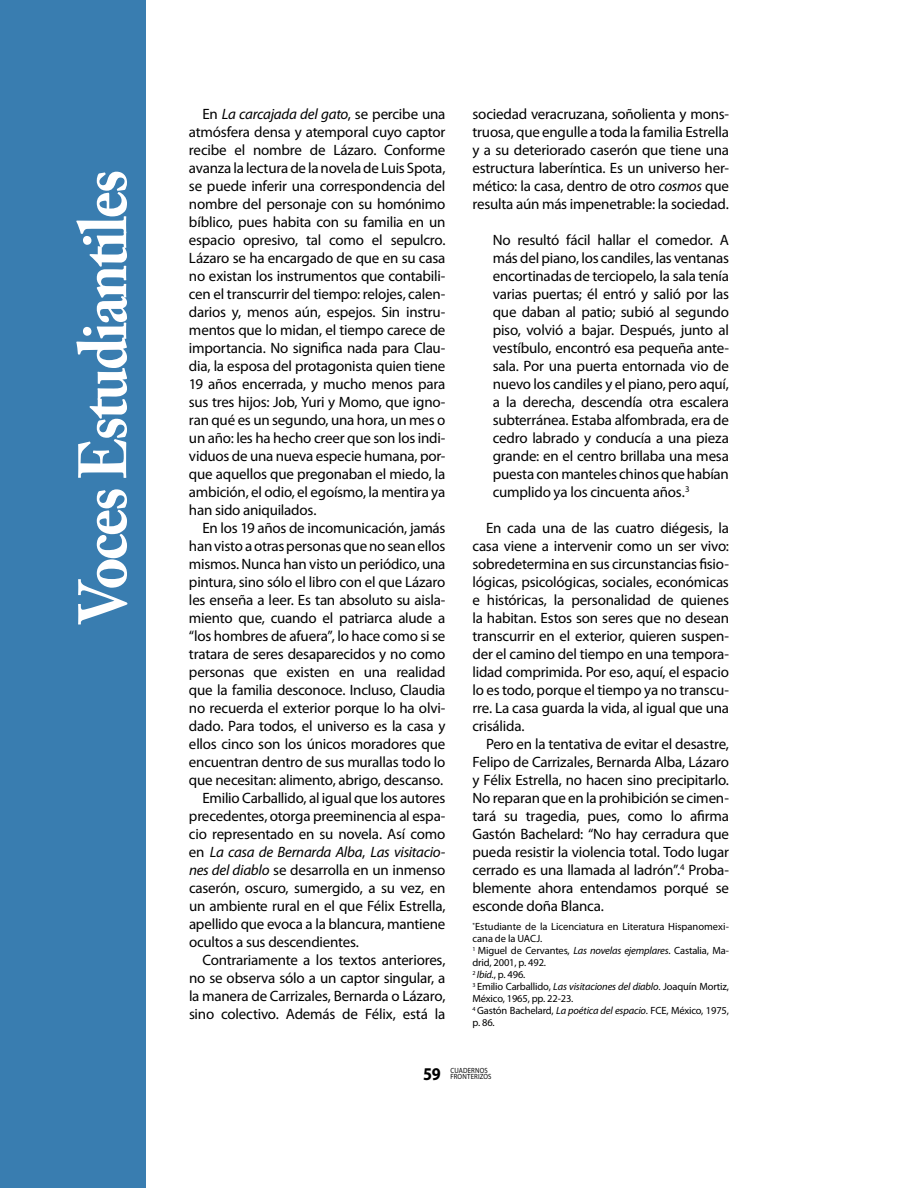
<style>
.page{position:relative;width:918px;height:1188px;background:#fff}
.page>*{position:absolute;margin:0;border:0;box-sizing:border-box;transform-origin:0 0}
.t1{font:700 67.5px "Adobe Caslon Pro";letter-spacing:-.04em;color:#fff;scale:.9 1}
.t2{font:700 18px "Myriad Pro";color:#000;scale:.9 1}
.t3{font:15px/18px "Myriad Pro";letter-spacing:-.015em;color:#000;text-align:justify}
.t4{font:italic 15px "Myriad Pro";letter-spacing:-.02em;color:#000}
.t5{font:10.5px/12px "Myriad Pro";letter-spacing:-.015em;color:#000}
.t6{font:7.5px/6px "Myriad Pro";letter-spacing:.02em;color:#000;scale:.9 1}
.s1{font-style:italic}
.s2{font-style:normal}
</style>
<div class="page">
<div style="left:0;top:0;width:146px;height:1188px;background:#397db0"></div>
<h1 class="t1" style="left:63px;top:624px;width:506px;rotate:-90deg">Voces Estudiantiles</h1>
<p class="t3" style="left:189px;top:105px;width:258px;text-indent:14px">En <span class="s1">La carcajada del gato</span>, se percibe una atmósfera densa y atemporal cuyo captor recibe el nombre de Lázaro. Conforme avanza la lectura de la novela de Luis Spota, se puede inferir una correspondencia del nombre del personaje con su homónimo bíblico, pues habita con su familia en un espacio opresivo, tal como el sepulcro.<br>Lázaro se ha encargado de que en su casa no existan los instrumentos que contabili&shy;cen el transcurrir del tiempo: relojes, calen&shy;darios y, menos aún, espejos. Sin instru&shy;mentos que lo midan, el tiempo carece de importancia. No significa nada para Clau&shy;dia, la esposa del protagonista quien tiene 19 años encerrada, y mucho menos para sus tres hijos: Job, Yuri y Momo, que igno&shy;ran qué es un segundo, una hora, un mes o un año: les ha hecho creer que son los indi&shy;viduos de una nueva especie humana, por&shy;que aquellos que pregonaban el miedo, la ambición, el odio, el egoísmo, la mentira ya han sido aniquilados.</p>
<p class="t3" style="left:202px;top:519px;width:244px">En los 19 años de incomunicación, jamás</p>
<p class="t3" style="left:189px;top:537px;width:258px">han visto a otras personas que no sean ellos</p>
<p class="t3" style="left:189px;top:555px;width:258px">mismos. Nunca han visto un periódico, una</p>
<p class="t3" style="left:189px;top:573px;width:258px">pintura, sino sólo el libro con el que Lázaro</p>
<p class="t3" style="left:189px;top:591px;width:258px">les enseña a leer. Es tan absoluto su aisla-</p>
<p class="t3" style="left:189px;top:609px;width:258px">miento que, cuando el patriarca alude a</p>
<p class="t3" style="left:189px;top:627px;width:258px">“los hombres de afuera”, lo hace como si se</p>
<p class="t3" style="left:189px;top:645px;width:258px">tratara de seres desaparecidos y no como</p>
<p class="t3" style="left:189px;top:663px;width:258px">personas que existen en una realidad</p>
<p class="t3" style="left:189px;top:681px;width:258px">que la familia desconoce. Incluso, Claudia</p>
<p class="t3" style="left:189px;top:699px;width:258px">no recuerda el exterior porque lo ha olvi-</p>
<p class="t3" style="left:189px;top:717px;width:258px">dado. Para todos, el universo es la casa y</p>
<p class="t3" style="left:189px;top:735px;width:258px">ellos cinco son los únicos moradores que</p>
<p class="t3" style="left:189px;top:753px;width:258px">encuentran dentro de sus murallas todo lo</p>
<p class="t3" style="left:189px;top:771px;width:256px">que necesitan: alimento, abrigo, descanso.</p>
<p class="t3" style="left:202px;top:789px;width:244px">Emilio Carballido, al igual que los autores</p>
<p class="t3" style="left:189px;top:807px;width:258px">precedentes, otorga preeminencia al espa-</p>
<p class="t3" style="left:189px;top:825px;width:258px">cio representado en su novela. Así como</p>
<p class="t4" style="left:189px;top:843px;width:258px"><span class="s2">en</span> La casa de Bernarda Alba<span class="s2">,</span> Las visitacio-</p>
<p class="t3" style="left:189px;top:861px;width:258px"><span class="s1">nes del diablo</span> se desarrolla en un inmenso</p>
<p class="t3" style="left:189px;top:879px;width:258px">caserón, oscuro, sumergido, a su vez, en</p>
<p class="t3" style="left:189px;top:897px;width:258px">un ambiente rural en el que Félix Estrella,</p>
<p class="t3" style="left:189px;top:915px;width:258px">apellido que evoca a la blancura, mantiene</p>
<p class="t3" style="left:189px;top:933px;width:171px">ocultos a sus descendientes.</p>
<p class="t3" style="left:203px;top:951px;width:244px">Contrariamente a los textos anteriores,</p>
<p class="t3" style="left:189px;top:969px;width:258px">no se observa sólo a un captor singular, a</p>
<p class="t3" style="left:189px;top:987px;width:258px">la manera de Carrizales, Bernarda o Lázaro,</p>
<p class="t3" style="left:189px;top:1005px;width:258px">sino colectivo. Además de Félix, está la</p>
<p class="t3" style="left:473px;top:105px;width:258px">sociedad veracruzana, soñolienta y mons&shy;truosa, que engulle a toda la familia Estrella y a su deteriorado caserón que tiene una estructura laberíntica. Es un universo her&shy;mético: la casa, dentro de otro <span class="s1">cosmos</span> que resulta aún más impenetrable: la sociedad.</p>
<p class="t3" style="left:493px;top:231px;width:238px">No resultó fácil hallar el comedor. A más del piano, los candiles, las ventanas encortinadas de terciopelo, la sala tenía varias puertas; él entró y salió por las que daban al patio; subió al segundo piso, volvió a bajar. Después, junto al vestíbulo, encontró esa pequeña ante&shy;sala. Por una puerta entornada vio de nuevo los candiles y el piano, pero aquí, a la derecha, descendía otra escalera subterránea. Estaba alfombrada, era de cedro labrado y conducía a una pieza grande: en el centro brillaba una mesa puesta con manteles chinos que habían cumplido ya los cincuenta años.<sup>3</sup></p>
<p class="t3" style="left:472px;top:519px;width:258px;text-indent:14px">En cada una de las cuatro diégesis, la casa viene a intervenir como un ser vivo: sobredetermina en sus circunstancias fisio&shy;lógicas, psicológicas, sociales, económicas e históricas, la personalidad de quienes la habitan. Estos son seres que no desean transcurrir en el exterior, quieren suspen&shy;der el camino del tiempo en una tempora&shy;lidad comprimida. Por eso, aquí, el espacio lo es todo, porque el tiempo ya no transcu&shy;rre. La casa guarda la vida, al igual que una crisálida.</p>
<p class="t3" style="left:472px;top:735px;width:258px;text-indent:14px">Pero en la tentativa de evitar el desastre, Felipo de Carrizales, Bernarda Alba, Lázaro y Félix Estrella, no hacen sino precipitarlo.<br>No reparan que en la prohibición se cimen&shy;tará su tragedia, pues, como lo afirma Gastón Bachelard: “No hay cerradura que pueda resistir la violencia total. Todo lugar cerrado es una llamada al ladrón”.<sup>4</sup> Proba&shy;blemente ahora entendamos porqué se esconde doña Blanca.</p>
<p class="t5" style="left:472px;top:920px;width:258px"><sup>*</sup>Estudiante de la Licenciatura en Literatura Hispanomexi&shy;cana de la UACJ.<br><sup>1</sup> Miguel de Cervantes, <span class="s1">Las novelas ejemplares</span>. Castalia, Ma&shy;drid, 2001, p. 492.<br><sup>2</sup> <span class="s1">Ibid.</span>, p. 496.<br><sup>3</sup> Emilio Carballido, <span class="s1">Las visitaciones del diablo</span>. Joaquín Mortiz, México, 1965, pp. 22-23.<br><sup>4</sup> Gastón Bachelard, <span class="s1">La poética del espacio</span>. FCE, México, 1975, p. 86.</p>
<p class="t2" style="left:423px;top:1062px;width:21px">59</p>
<p class="t6" style="left:450px;top:1068px;width:47px">CUADERNOS<br>FronterIZOs</p>
</div>
